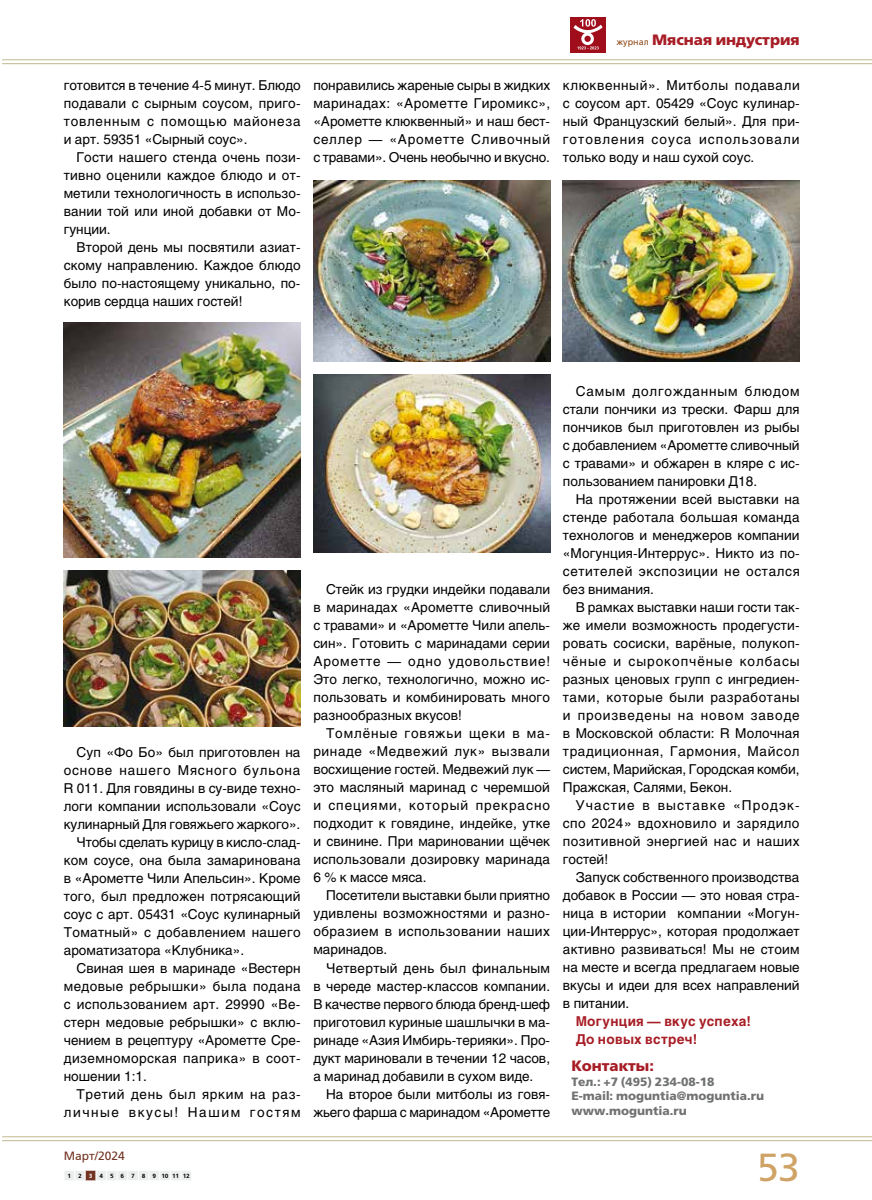
<style>
.page{position:relative;width:872px;height:1200px;background:#fff}
.page>*{position:absolute;margin:0;border:0;box-sizing:border-box;transform-origin:0 0}
.t1{font:39px "Free Set C";color:#cfa365}
.t2{font:700 15px "Free Set Book C";color:#a71d25}
.t3{font:13.5px/18px "Helios";color:#000;text-align:justify}
.t4{font:13.5px "Helios";letter-spacing:.025em;color:#000}
.t5{font:700 13.5px/18px "Helios";letter-spacing:.025em;color:#a71d25}
.t6{font:13.5px "Helios";letter-spacing:.035em;color:#000}
.t7{font:13.5px "Helios";letter-spacing:.065em;color:#000}
.t8{font:13.5px "Helios";letter-spacing:.03em;color:#000}
.t9{font:13.5px "Helios";letter-spacing:.045em;color:#000}
.t10{font:13.5px "Helios";letter-spacing:.115em;color:#000}
.t11{font:700 12px/14.4px "Free Set Book C";color:#707172}
.t12{font:12px "Free Set C";color:#723322}
.t13{font:700 6px "Free Set C";letter-spacing:1.16em;color:#000}
.s1{font-weight:400;font-size:9px;color:#904c18}
.s2{color:#fff}
</style>
<div class="page">
<hr style="left:2px;top:1135px;width:870px;height:1px;background:#c8c09b">
<hr style="left:2px;top:1139px;width:870px;height:1px;background:#c8c09b">
<svg style="left:65px;top:1170px;width:126px;height:11px"></svg>
<hr style="left:2px;top:59px;width:870px;height:1px;background:#c8c09b">
<hr style="left:2px;top:63px;width:870px;height:1px;background:#c8c09b">
<div style="left:570px;top:17px;width:36px;height:36px;background:#a00d1b"></div>
<svg style="left:573px;top:19px;width:29px;height:30px"></svg>
<img style="left:64px;top:570px;width:236px;height:156px">
<img style="left:313px;top:180px;width:237px;height:181px">
<img style="left:313px;top:374px;width:237px;height:178px">
<img style="left:563px;top:180px;width:236px;height:181px">
<img style="left:64px;top:322px;width:236px;height:235px">
<p class="t3" style="left:64px;top:76px;width:238px">готовится в течение 4-5 минут. Блюдо подавали с сырным соусом, приго&shy;товленным с помощью майонеза и арт. 59351 «Сырный соус».</p>
<p class="t3" style="left:64px;top:148px;width:238px;text-indent:13px">Гости нашего стенда очень пози&shy;тивно оценили каждое блюдо и от&shy;метили технологичность в использо&shy;вании той или иной добавки от Мо&shy;гунции.</p>
<p class="t3" style="left:64px;top:238px;width:238px;text-indent:13px">Второй день мы посвятили азиат&shy;скому направлению. Каждое блюдо было по-настоящему уникально, по&shy;корив сердца наших гостей!</p>
<p class="t3" style="left:313px;top:76px;width:238px">понравились жареные сыры в жидких маринадах: «Арометте Гиромикс», «Арометте клюквенный» и наш бест&shy;селлер — «Арометте Сливочный с травами». Очень необычно и вкусно.</p>
<p class="t2" style="left:616px;top:31px;width:184px"><span class="s1">журнал</span> Мясная индустрия</p>
<p class="t3" style="left:563px;top:76px;width:238px">клюквенный». Митболы подавали с соусом арт. 05429 «Соус кулинар&shy;ный Французский белый». Для при&shy;готовления соуса использовали только воду и наш сухой соус.</p>
<p class="t3" style="left:77px;top:742px;width:225px">Суп «Фо Бо» был приготовлен на</p>
<p class="t7" style="left:64px;top:761px;width:238px">основе нашего Мясного бульона</p>
<p class="t3" style="left:64px;top:778px;width:238px">R 011. Для говядины в су-виде техно-</p>
<p class="t3" style="left:64px;top:796px;width:238px">логи компании использовали «Соус</p>
<p class="t3" style="left:64px;top:814px;width:238px">кулинарный Для говяжьего жаркого».</p>
<p class="t3" style="left:77px;top:832px;width:225px">Чтобы сделать курицу в кисло-слад-</p>
<p class="t3" style="left:64px;top:850px;width:238px">ком соусе, она была замаринована</p>
<p class="t3" style="left:64px;top:868px;width:238px">в «Арометте Чили Апельсин». Кроме</p>
<p class="t3" style="left:64px;top:886px;width:238px">того, был предложен потрясающий</p>
<p class="t3" style="left:64px;top:904px;width:238px">соус с арт. 05431 «Соус кулинарный</p>
<p class="t4" style="left:64px;top:923px;width:238px">Томатный» с добавлением нашего</p>
<p class="t3" style="left:64px;top:940px;width:182px">ароматизатора «Клубника».</p>
<p class="t3" style="left:77px;top:958px;width:225px">Свиная шея в маринаде «Вестерн</p>
<p class="t8" style="left:64px;top:977px;width:238px">медовые ребрышки» была подана</p>
<p class="t4" style="left:64px;top:995px;width:238px">с использованием арт. 29990 «Ве-</p>
<p class="t3" style="left:64px;top:1012px;width:238px">стерн медовые ребрышки» с вклю-</p>
<p class="t3" style="left:64px;top:1030px;width:238px">чением в рецептуру «Арометте Сре-</p>
<p class="t6" style="left:64px;top:1049px;width:238px">диземноморская паприка» в соот-</p>
<p class="t3" style="left:64px;top:1066px;width:85px">ношении 1:1.</p>
<p class="t9" style="left:77px;top:1085px;width:226px">Третий день был ярким на раз-</p>
<p class="t10" style="left:64px;top:1103px;width:238px">личные вкусы! Нашим гостям</p>
<p class="t12" style="left:64px;top:1149px;width:63px">Март/2024</p>
<p class="t13" style="left:67px;top:1171px;width:124px">12<span class="s2">3</span>456789101112</p>
<p class="t3" style="left:313px;top:580px;width:238px;text-indent:13px">Стейк из грудки индейки подавали в маринадах «Арометте сливочный с травами» и «Арометте Чили апель&shy;син». Готовить с маринадами серии Арометте — одно удовольствие!<br>Это легко, технологично, можно ис&shy;пользовать и комбинировать много разнообразных вкусов!</p>
<p class="t3" style="left:313px;top:724px;width:238px;text-indent:13px">Томлёные говяжьи щеки в ма&shy;ринаде «Медвежий лук» вызвали восхищение гостей. Медвежий лук — это масляный маринад с черемшой и специями, который прекрасно подходит к говядине, индейке, утке и свинине. При мариновании щёчек использовали дозировку маринада 6 % к массе мяса.</p>
<p class="t3" style="left:313px;top:886px;width:238px;text-indent:13px">Посетители выставки были приятно удивлены возможностями и разно&shy;образием в использовании наших маринадов.</p>
<p class="t3" style="left:313px;top:958px;width:238px;text-indent:13px">Четвертый день был финальным в череде мастер-классов компании.<br>В качестве первого блюда бренд-шеф приготовил куриные шашлычки в ма&shy;ринаде «Азия Имбирь-терияки». Про&shy;дукт мариновали в течении 12 часов, а маринад добавили в сухом виде.</p>
<p class="t3" style="left:313px;top:1084px;width:238px;text-align:right">На второе были митболы из говя&shy;жьего фарша с маринадом «Арометте</p>
<p class="t3" style="left:563px;top:382px;width:238px;text-indent:13px">Самым долгожданным блюдом стали пончики из трески. Фарш для пончиков был приготовлен из рыбы с добавлением «Арометте сливочный с травами» и обжарен в кляре с ис&shy;пользованием панировки Д18.</p>
<p class="t3" style="left:563px;top:490px;width:238px;text-indent:13px">На протяжении всей выставки на стенде работала большая команда технологов и менеджеров компании «Могунция-Интеррус». Никто из по&shy;сетителей экспозиции не остался без внимания.</p>
<p class="t3" style="left:563px;top:598px;width:238px;text-indent:13px">В рамках выставки наши гости так&shy;же имели возможность продегусти&shy;ровать сосиски, варёные, полукоп&shy;чёные и сырокопчёные колбасы разных ценовых групп с ингредиен&shy;тами, которые были разработаны и произведены на новом заводе в Московской области: R Молочная традиционная, Гармония, Майсол систем, Марийская, Городская комби, Пражская, Салями, Бекон.</p>
<p class="t3" style="left:563px;top:796px;width:238px;text-indent:13px">Участие в выставке «Продэк&shy;спо 2024» вдохновило и зарядило позитивной энергией нас и наших гостей!</p>
<p class="t3" style="left:563px;top:868px;width:238px;text-indent:13px">Запуск собственного производства добавок в России — это новая стра&shy;ница в истории компании «Могун&shy;ции-Интеррус», которая продолжает активно развиваться! Мы не стоим на месте и всегда предлагаем новые вкусы и идеи для всех направлений в питании.</p>
<p class="t5" style="left:575px;top:1012px;width:177px">Могунция — вкус успеха!<br>До новых встреч!</p>
<p class="t2" style="left:571px;top:1057px;width:84px">Контакты:</p>
<p class="t11" style="left:571px;top:1074px;width:194px">Тел.: +7 (495) 234-08-18<br>E-mail: moguntia@moguntia.ru www.moguntia.ru</p>
<h1 class="t1" style="left:757px;top:1146px;width:44px">53</h1>
</div>
